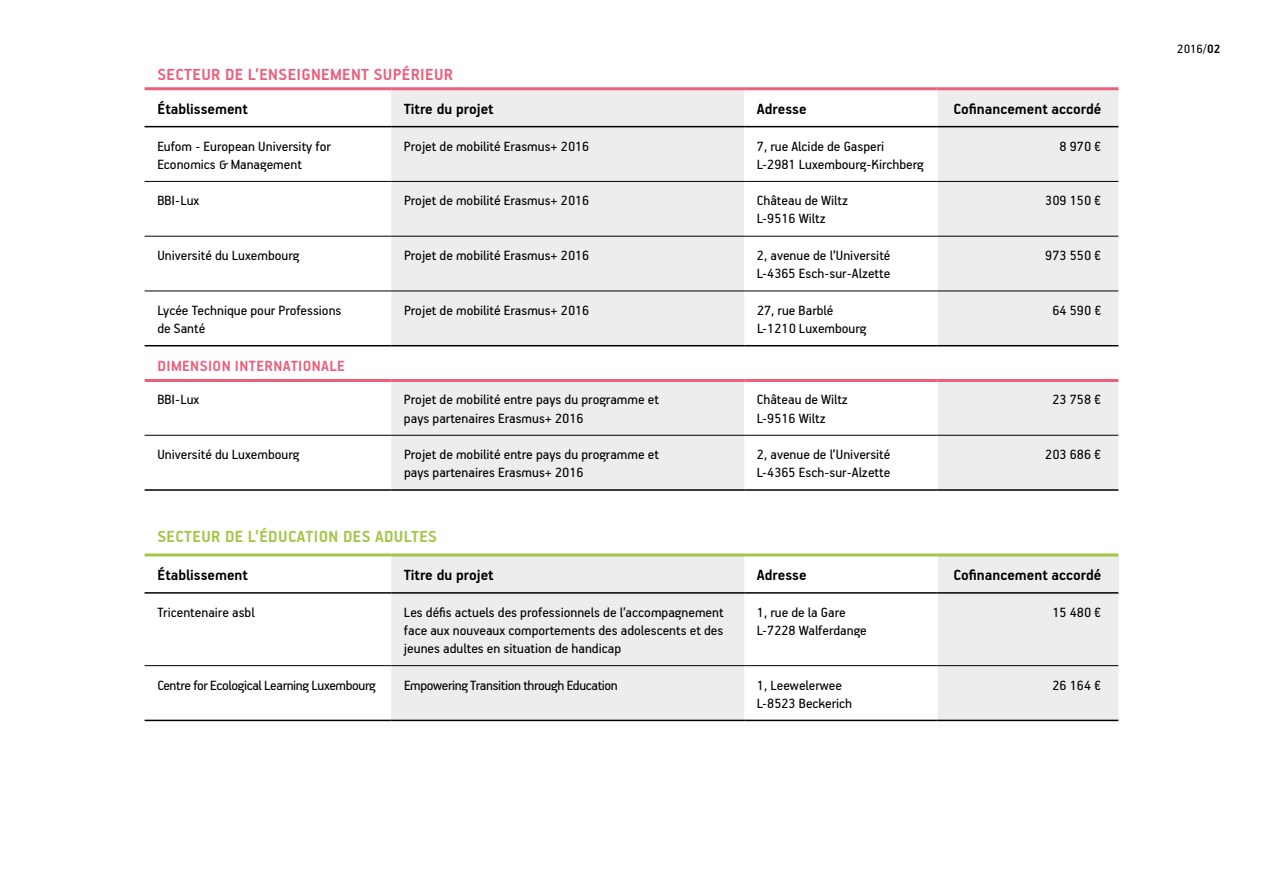
<style>
.page{position:relative;width:1263px;height:893px;background:#fff}
.page>*{position:absolute;margin:0;border:0;box-sizing:border-box;transform-origin:0 0}
.t1{font:700 18px "PF Handbook Pro";letter-spacing:.02em;color:#eb607c}
.t2{font:700 18px "PF Handbook Pro";letter-spacing:.02em;color:#a2c647}
.t3{font:700 16.5px "PF Handbook Pro";color:#000}
.t4{font:700 16.5px "PF Handbook Pro";letter-spacing:.02em;color:#eb607c}
.t5{font:15px/18px "PF Handbook Pro";color:#000}
.t6{font:15px "PF Handbook Pro";letter-spacing:-.025em;color:#000}
.t7{font:13.5px "PF Handbook Pro";color:#000}
.s1{font-weight:700}
</style>
<div class="page">
<svg style="left:391px;top:90px;width:727px;height:399px;fill:#ededed"></svg>
<hr style="left:145px;top:181px;width:246px;height:1px;background:#000">
<hr style="left:391px;top:181px;width:353px;height:1px;background:#000">
<hr style="left:744px;top:181px;width:194px;height:1px;background:#000">
<hr style="left:938px;top:181px;width:180px;height:1px;background:#000">
<hr style="left:145px;top:291px;width:246px;height:1px;background:#000">
<hr style="left:391px;top:291px;width:353px;height:1px;background:#000">
<hr style="left:744px;top:291px;width:194px;height:1px;background:#000">
<hr style="left:145px;top:126px;width:246px;height:1px;background:#000">
<hr style="left:391px;top:126px;width:353px;height:1px;background:#000">
<hr style="left:744px;top:126px;width:194px;height:1px;background:#000">
<hr style="left:938px;top:126px;width:180px;height:1px;background:#000">
<hr style="left:145px;top:236px;width:246px;height:1px;background:#000">
<hr style="left:391px;top:236px;width:353px;height:1px;background:#000">
<hr style="left:744px;top:236px;width:194px;height:1px;background:#000">
<hr style="left:938px;top:236px;width:180px;height:1px;background:#000">
<hr style="left:145px;top:345px;width:246px;height:1px;background:#000">
<hr style="left:391px;top:345px;width:353px;height:1px;background:#000">
<hr style="left:744px;top:345px;width:194px;height:1px;background:#000">
<hr style="left:938px;top:291px;width:180px;height:1px;background:#000">
<hr style="left:938px;top:345px;width:180px;height:1px;background:#000">
<hr style="left:938px;top:435px;width:180px;height:1px;background:#000">
<hr style="left:938px;top:489px;width:180px;height:2px;background:#000">
<hr style="left:391px;top:435px;width:353px;height:1px;background:#000">
<hr style="left:391px;top:489px;width:353px;height:2px;background:#000">
<hr style="left:145px;top:489px;width:246px;height:2px;background:#000">
<hr style="left:744px;top:435px;width:194px;height:1px;background:#000">
<hr style="left:744px;top:489px;width:194px;height:2px;background:#000">
<hr style="left:145px;top:435px;width:246px;height:1px;background:#000">
<hr style="left:145px;top:87px;width:246px;height:3px;background:#eb607c">
<hr style="left:391px;top:87px;width:353px;height:3px;background:#eb607c">
<hr style="left:744px;top:87px;width:194px;height:3px;background:#eb607c">
<hr style="left:938px;top:87px;width:180px;height:3px;background:#eb607c">
<hr style="left:145px;top:379px;width:246px;height:3px;background:#eb607c">
<hr style="left:391px;top:379px;width:353px;height:3px;background:#eb607c">
<hr style="left:744px;top:379px;width:194px;height:3px;background:#eb607c">
<hr style="left:938px;top:379px;width:180px;height:3px;background:#eb607c">
<svg style="left:145px;top:556px;width:246px;height:1px"></svg>
<svg style="left:391px;top:556px;width:727px;height:164px;fill:#ededed"></svg>
<div style="left:938px;top:555px;width:180px;height:38px;background:#ededed"></div>
<hr style="left:391px;top:720px;width:353px;height:1px;background:#000">
<hr style="left:744px;top:720px;width:194px;height:1px;background:#000">
<hr style="left:145px;top:720px;width:246px;height:1px;background:#000">
<hr style="left:938px;top:592px;width:180px;height:2px;background:#000">
<hr style="left:938px;top:720px;width:180px;height:1px;background:#000">
<hr style="left:744px;top:592px;width:194px;height:2px;background:#000">
<hr style="left:145px;top:592px;width:246px;height:2px;background:#000">
<hr style="left:145px;top:553px;width:246px;height:3px;background:#a2c647">
<hr style="left:391px;top:553px;width:353px;height:3px;background:#a2c647">
<hr style="left:744px;top:553px;width:194px;height:3px;background:#a2c647">
<hr style="left:938px;top:553px;width:180px;height:3px;background:#a2c647">
<hr style="left:145px;top:665px;width:246px;height:1px;background:#000">
<hr style="left:391px;top:665px;width:353px;height:1px;background:#000">
<hr style="left:744px;top:665px;width:194px;height:1px;background:#000">
<hr style="left:938px;top:665px;width:180px;height:1px;background:#000">
<hr style="left:391px;top:592px;width:353px;height:2px;background:#000">
<p class="t1" style="left:158px;top:64px;width:297px">SECTEUR DE L’ENSEIGNEMENT SUPÉRIEUR</p>
<p class="t3" style="left:157px;top:99px;width:92px">Établissement</p>
<p class="t3" style="left:404px;top:99px;width:91px">Titre du projet</p>
<p class="t3" style="left:757px;top:99px;width:51px">Adresse</p>
<p class="t3" style="left:953px;top:99px;width:149px">Cofinancement accordé</p>
<p class="t5" style="left:157px;top:137px;width:175px">Eufom - European University for<br>Economics &amp; Management</p>
<p class="t5" style="left:404px;top:137px;width:187px">Projet de mobilité Erasmus+ 2016</p>
<p class="t5" style="left:757px;top:137px;width:168px">7, rue Alcide de Gasperi<br>L-2981 Luxembourg-Kirchberg</p>
<p class="t5" style="left:1059px;top:137px;width:43px">8 970 €</p>
<p class="t5" style="left:157px;top:191px;width:44px">BBI-Lux</p>
<p class="t5" style="left:404px;top:191px;width:187px">Projet de mobilité Erasmus+ 2016</p>
<p class="t5" style="left:757px;top:191px;width:93px">Château de Wiltz<br>L-9516 Wiltz</p>
<p class="t5" style="left:1045px;top:191px;width:58px">309 150 €</p>
<p class="t5" style="left:157px;top:246px;width:144px">Université du Luxembourg</p>
<p class="t5" style="left:404px;top:246px;width:187px">Projet de mobilité Erasmus+ 2016</p>
<p class="t5" style="left:757px;top:246px;width:135px">2, avenue de l’Université<br>L-4365 Esch-sur-Alzette</p>
<p class="t5" style="left:1045px;top:246px;width:58px">973 550 €</p>
<p class="t5" style="left:157px;top:301px;width:186px">Lycée Technique pour Professions de Santé</p>
<p class="t5" style="left:404px;top:301px;width:187px">Projet de mobilité Erasmus+ 2016</p>
<p class="t5" style="left:757px;top:301px;width:111px">27, rue Barblé<br>L-1210 Luxembourg</p>
<p class="t5" style="left:1052px;top:301px;width:51px">64 590 €</p>
<p class="t4" style="left:157px;top:356px;width:189px">DIMENSION INTERNATIONALE</p>
<p class="t5" style="left:157px;top:390px;width:44px">BBI-Lux</p>
<p class="t5" style="left:404px;top:390px;width:256px">Projet de mobilité entre pays du programme et pays partenaires Erasmus+ 2016</p>
<p class="t5" style="left:757px;top:390px;width:93px">Château de Wiltz<br>L-9516 Wiltz</p>
<p class="t5" style="left:1052px;top:390px;width:51px">23 758 €</p>
<p class="t5" style="left:157px;top:445px;width:144px">Université du Luxembourg</p>
<p class="t5" style="left:404px;top:445px;width:256px">Projet de mobilité entre pays du programme et pays partenaires Erasmus+ 2016</p>
<p class="t5" style="left:757px;top:445px;width:135px">2, avenue de l’Université<br>L-4365 Esch-sur-Alzette</p>
<p class="t5" style="left:1045px;top:445px;width:58px">203 686 €</p>
<p class="t2" style="left:158px;top:526px;width:281px">SECTEUR DE L’ÉDUCATION DES ADULTES</p>
<p class="t3" style="left:157px;top:565px;width:92px">Établissement</p>
<p class="t3" style="left:404px;top:565px;width:91px">Titre du projet</p>
<p class="t3" style="left:757px;top:565px;width:51px">Adresse</p>
<p class="t3" style="left:953px;top:565px;width:149px">Cofinancement accordé</p>
<p class="t5" style="left:157px;top:603px;width:99px">Tricentenaire asbl</p>
<p class="t5" style="left:404px;top:603px;width:321px;text-align:justify">Les défis actuels des professionnels de l’accompagnement face aux nouveaux comportements des adolescents et des jeunes adultes en situation de handicap</p>
<p class="t5" style="left:757px;top:603px;width:111px">1, rue de la Gare<br>L-7228 Walferdange</p>
<p class="t5" style="left:1052px;top:603px;width:51px">15 480 €</p>
<p class="t6" style="left:157px;top:676px;width:220px">Centre for Ecological Learning Luxembourg</p>
<p class="t6" style="left:404px;top:676px;width:215px">Empowering Transition through Education</p>
<p class="t5" style="left:757px;top:675px;width:97px">1, Leewelerwee<br>L-8523 Beckerich</p>
<p class="t5" style="left:1052px;top:675px;width:51px">26 164 €</p>
<p class="t7" style="left:1177px;top:40px;width:45px">2016/<span class="s1">02</span></p>
</div>
